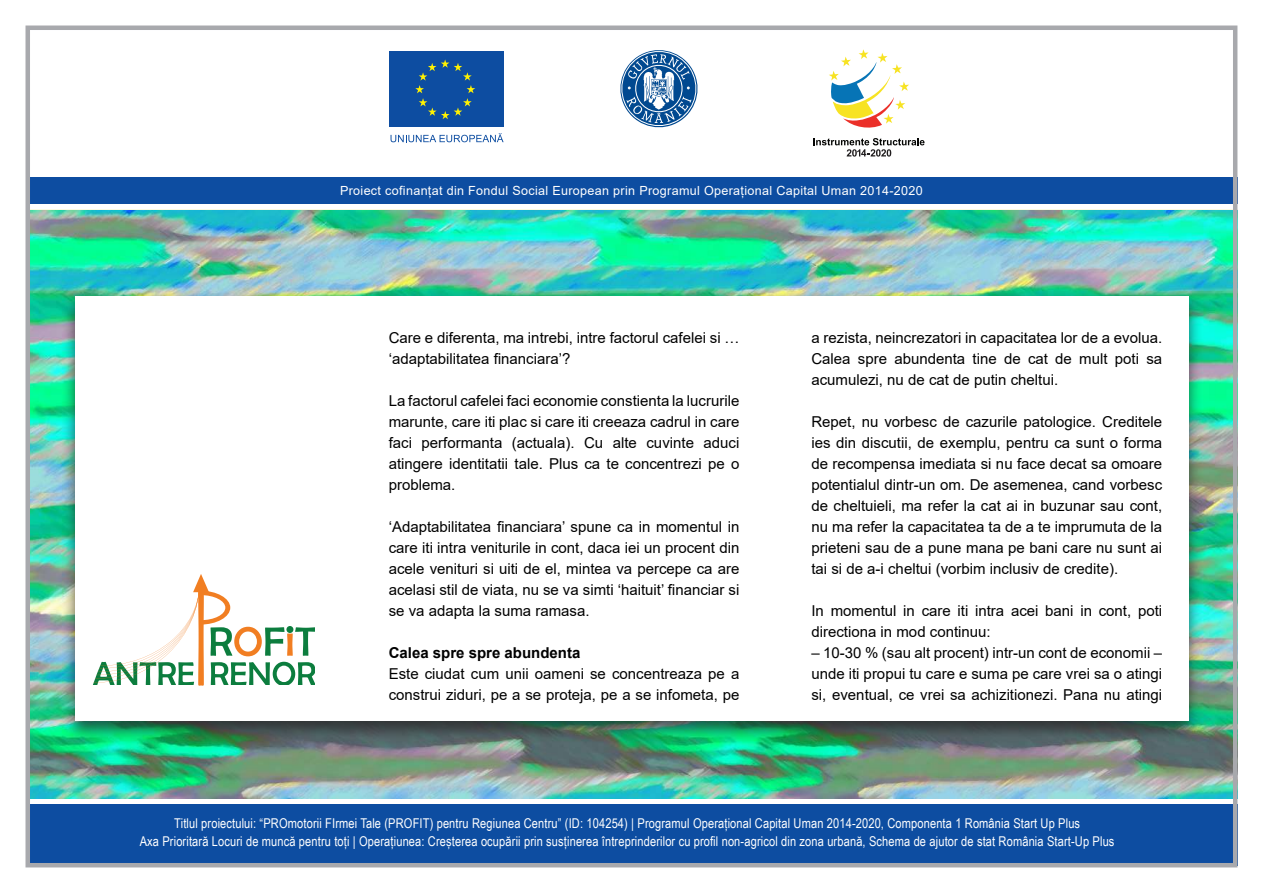
<style>
.page{position:relative;width:1263px;height:893px;background:#fff}
.page>*{position:absolute;margin:0;border:0;box-sizing:border-box;transform-origin:0 0}
.t1{font:15px/21px "Arial";color:#000;text-align:justify}
.t2{font:700 15px "Arial";color:#000}
.t3{font:13.5px/18px "Arial Narrow";letter-spacing:.01em;color:#fff;text-align:center}
.t4{font:12.6px "Arial";letter-spacing:.025em;color:#fff}
</style>
<div class="page">
<img style="left:31px;top:210px;width:1201px;height:588px">
<div style="left:29px;top:805px;width:1208px;height:61px;background:#0d4da1"></div>
<svg style="left:829px;top:49px;width:80px;height:79px"></svg>
<svg style="left:813px;top:138px;width:111px;height:19px"></svg>
<div style="left:389px;top:51px;width:115px;height:76px;background:#0d4da1"></div>
<svg style="left:415px;top:59px;width:60px;height:60px"></svg>
<svg style="left:391px;top:133px;width:113px;height:9px"></svg>
<svg style="left:620px;top:50px;width:78px;height:78px"></svg>
<div style="left:29px;top:177px;width:1208px;height:27px;background:#0d4da1"></div>
<div style="left:26px;top:26px;width:1211px;height:841px;border:4px solid #a8a9ad"></div>
<div style="left:61px;top:290px;width:1141px;height:453px;background:#231f20;opacity:.75"></div>
<div style="left:75px;top:296px;width:1113px;height:424px;background:#fff"></div>
<svg style="left:93px;top:574px;width:221px;height:111px"></svg>
<p class="t4" style="left:340px;top:182px;width:584px">Proiect cofinanțat din Fondul Social European prin Programul Operațional Capital Uman 2014-2020</p>
<p class="t1" style="left:389px;top:327px;width:352px">Care e diferenta, ma intrebi, intre factorul cafelei si … ‘adaptabilitatea financiara’?</p>
<p class="t1" style="left:389px;top:390px;width:352px">La factorul cafelei faci economie constienta la lucrurile marunte, care iti plac si care iti creeaza cadrul in care faci performanta (actuala). Cu alte cuvinte aduci atingere identitatii tale. Plus ca te concentrezi pe o problema.</p>
<p class="t1" style="left:389px;top:516px;width:352px">‘Adaptabilitatea financiara’ spune ca in momentul in care iti intra veniturile in cont, daca iei un procent din acele venituri si uiti de el, mintea va percepe ca are acelasi stil de viata, nu se va simti ‘haituit’ financiar si se va adapta la suma ramasa.</p>
<p class="t2" style="left:389px;top:642px;width:193px">Calea spre spre abundenta</p>
<p class="t1" style="left:389px;top:663px;width:352px">Este ciudat cum unii oameni se concentreaza pe a construi ziduri, pe a se proteja, pe a se infometa, pe</p>
<p class="t1" style="left:811px;top:327px;width:352px">a rezista, neincrezatori in capacitatea lor de a evolua.<br>Calea spre abundenta tine de cat de mult poti sa acumulezi, nu de cat de putin cheltui.</p>
<p class="t1" style="left:811px;top:411px;width:352px">Repet, nu vorbesc de cazurile patologice. Creditele ies din discutii, de exemplu, pentru ca sunt o forma de recompensa imediata si nu face decat sa omoare potentialul dintr-un om. De asemenea, cand vorbesc de cheltuieli, ma refer la cat ai in buzunar sau cont, nu ma refer la capacitatea ta de a te imprumuta de la prieteni sau de a pune mana pe bani care nu sunt ai tai si de a-i cheltui (vorbim inclusiv de credite).</p>
<p class="t1" style="left:811px;top:600px;width:352px">In momentul in care iti intra acei bani in cont, poti directiona in mod continuu:</p>
<p class="t1" style="left:811px;top:642px;width:352px">– 10-30 % (sau alt procent) intr-un cont de economii – unde iti propui tu care e suma pe care vrei sa o atingi si, eventual, ce vrei sa achizitionezi. Pana nu atingi</p>
<p class="t3" style="left:140px;top:814px;width:976px">Titlul proiectului: “PROmotorii FIrmei Tale (PROFIT) pentru Regiunea Centru” (ID: 104254) | Programul Operațional Capital Uman 2014-2020, Componenta 1 România Start Up Plus<br>Axa Prioritară Locuri de muncă pentru toți | Operațiunea: Creșterea ocupării prin susținerea întreprinderilor cu profil non-agricol din zona urbană, Schema de ajutor de stat România Start-Up Plus</p>
</div>
